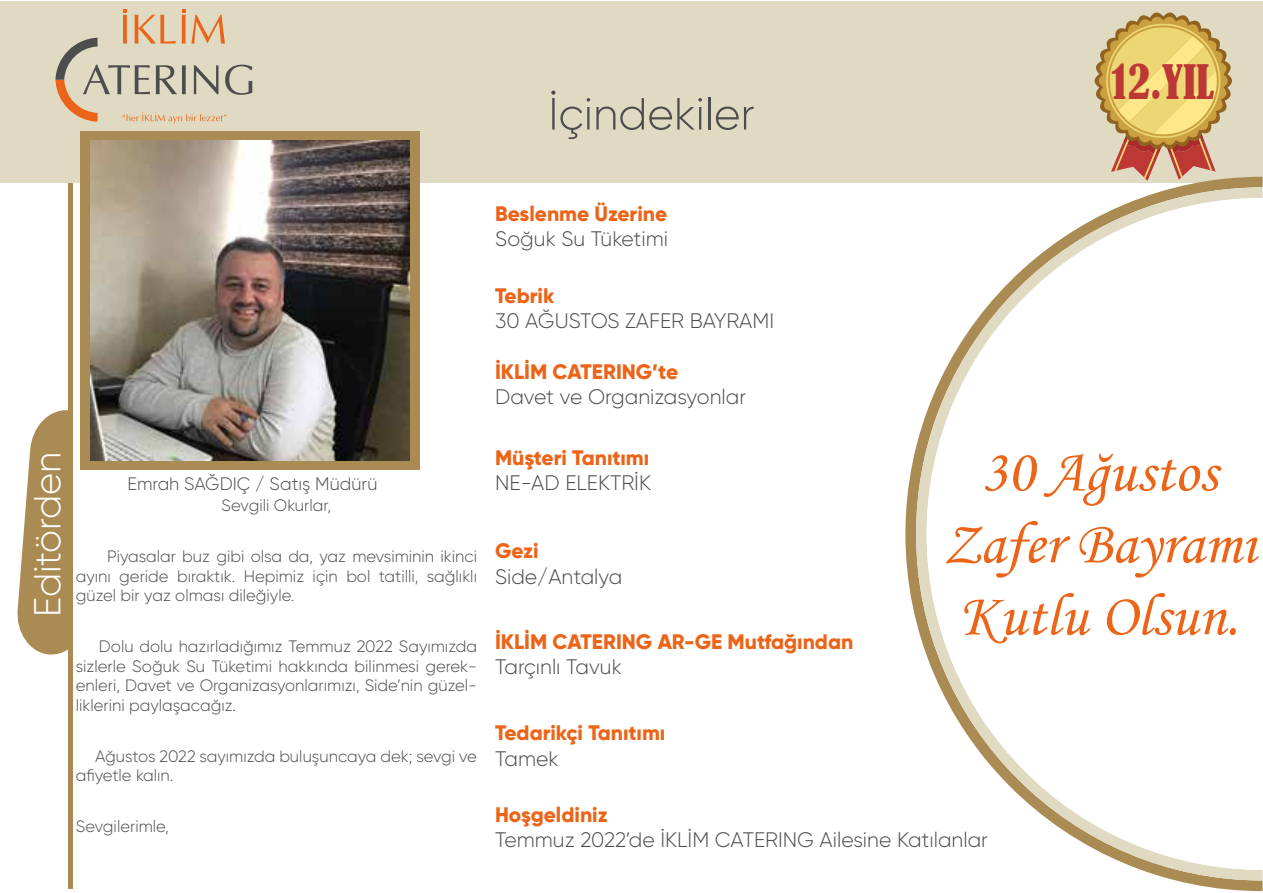
<style>
.page{position:relative;width:1263px;height:893px;background:#fff}
.page>*{position:absolute;margin:0;border:0;box-sizing:border-box;transform-origin:0 0}
.t1{font:60px/72px "Monotype Corsiva";color:#eb6417;text-align:center}
.t2{font:condensed 44.55px "Bernard";color:#bd3835}
.t3{font:300 37.5px "Gilroy";color:#fff}
.t4{font:300 21px "Gilroy";color:#4e4d4e}
.t5{font:800 21px "Gilroy";color:#eb6417}
.t6{font:300 18px "Gilroy";color:#4e4d4e}
.t7{font:300 16.5px/19.8px "Gilroy";color:#4e4d4e;text-align:justify}
</style>
<div class="page">
<hr style="left:68px;top:148px;width:4px;height:741px;background:#ab8b54">
<svg style="left:17px;top:410px;width:51px;height:245px"></svg>
<div style="left:0;top:2px;width:1263px;height:181px;background:#e0dac2"></div>
<svg style="left:55px;top:9px;width:197px;height:115px"></svg>
<svg style="left:551px;top:90px;width:39px;height:50px"></svg>
<svg style="left:596px;top:98px;width:106px;height:32px"></svg>
<hr style="left:708px;top:97px;width:2px;height:33px;background:#4e4d4e">
<svg style="left:716px;top:107px;width:38px;height:23px"></svg>
<div style="left:81px;top:131px;width:339px;height:339px;background:#ab8b54"></div>
<img style="left:90px;top:141px;width:319px;height:319px">
<svg style="left:905px;top:177px;width:357px;height:714px"></svg>
<svg style="left:916px;top:187px;width:346px;height:693px"></svg>
<svg style="left:927px;top:198px;width:335px;height:672px"></svg>
<svg style="left:1095px;top:12px;width:137px;height:169px"></svg>
<h2 class="t2" style="left:1111px;top:56px;width:104px">12.YIL</h2>
<h3 class="t3" style="left:24px;top:617px;width:167px;rotate:-90deg">Editörden</h3>
<p class="t6" style="left:127px;top:473px;width:251px">Emrah SAĞDIÇ / Satış Müdürü</p>
<p class="t7" style="left:221px;top:495px;width:111px">Sevgili Okurlar,</p>
<p class="t7" style="left:76px;top:546px;width:403px;text-indent:31px">Piyasalar buz gibi olsa da, yaz mevsiminin ikinci ayını geride bıraktık. Hepimiz için bol tatilli, sağlıklı güzel bir yaz olması dileğiyle.</p>
<p class="t7" style="left:76px;top:636px;width:403px;text-indent:23px">Dolu dolu hazırladığımız Temmuz 2022 Sayımızda sizlerle Soğuk Su Tüketimi hakkında bilinmesi gerek&shy;enleri, Davet ve Organizasyonlarımızı, Side’nin güzel&shy;liklerini paylaşacağız.</p>
<p class="t7" style="left:76px;top:746px;width:403px;text-indent:19px">Ağustos 2022 sayımızda buluşuncaya dek; sevgi ve afiyetle kalın.</p>
<p class="t7" style="left:76px;top:816px;width:95px">Sevgilerimle,</p>
<p class="t5" style="left:495px;top:200px;width:174px">Beslenme Üzerine</p>
<p class="t4" style="left:495px;top:226px;width:174px">Soğuk Su Tüketimi</p>
<p class="t5" style="left:495px;top:282px;width:61px">Tebrik</p>
<p class="t4" style="left:495px;top:308px;width:281px">30 AĞUSTOS ZAFER BAYRAMI</p>
<p class="t5" style="left:495px;top:359px;width:185px">İKLİM CATERING’te</p>
<p class="t4" style="left:495px;top:384px;width:252px">Davet ve Organizasyonlar</p>
<p class="t5" style="left:495px;top:444px;width:156px">Müşteri Tanıtımı</p>
<p class="t4" style="left:495px;top:470px;width:158px">NE-AD ELEKTRİK</p>
<p class="t5" style="left:495px;top:538px;width:45px">Gezi</p>
<p class="t4" style="left:495px;top:563px;width:129px">Side/Antalya</p>
<p class="t5" style="left:495px;top:629px;width:360px">İKLİM CATERING AR-GE Mutfağından</p>
<p class="t4" style="left:495px;top:654px;width:128px">Tarçınlı Tavuk</p>
<p class="t5" style="left:495px;top:720px;width:172px">Tedarikçi Tanıtımı</p>
<p class="t4" style="left:495px;top:745px;width:65px">Tamek</p>
<h1 class="t1" style="left:942px;top:436px;width:315px">30 Ağustos<br>Zafer Bayramı<br>Kutlu Olsun.</h1>
<p class="t5" style="left:495px;top:801px;width:114px">Hoşgeldiniz</p>
<p class="t4" style="left:495px;top:827px;width:494px">Temmuz 2022’de İKLİM CATERING Ailesine Katılanlar</p>
</div>
